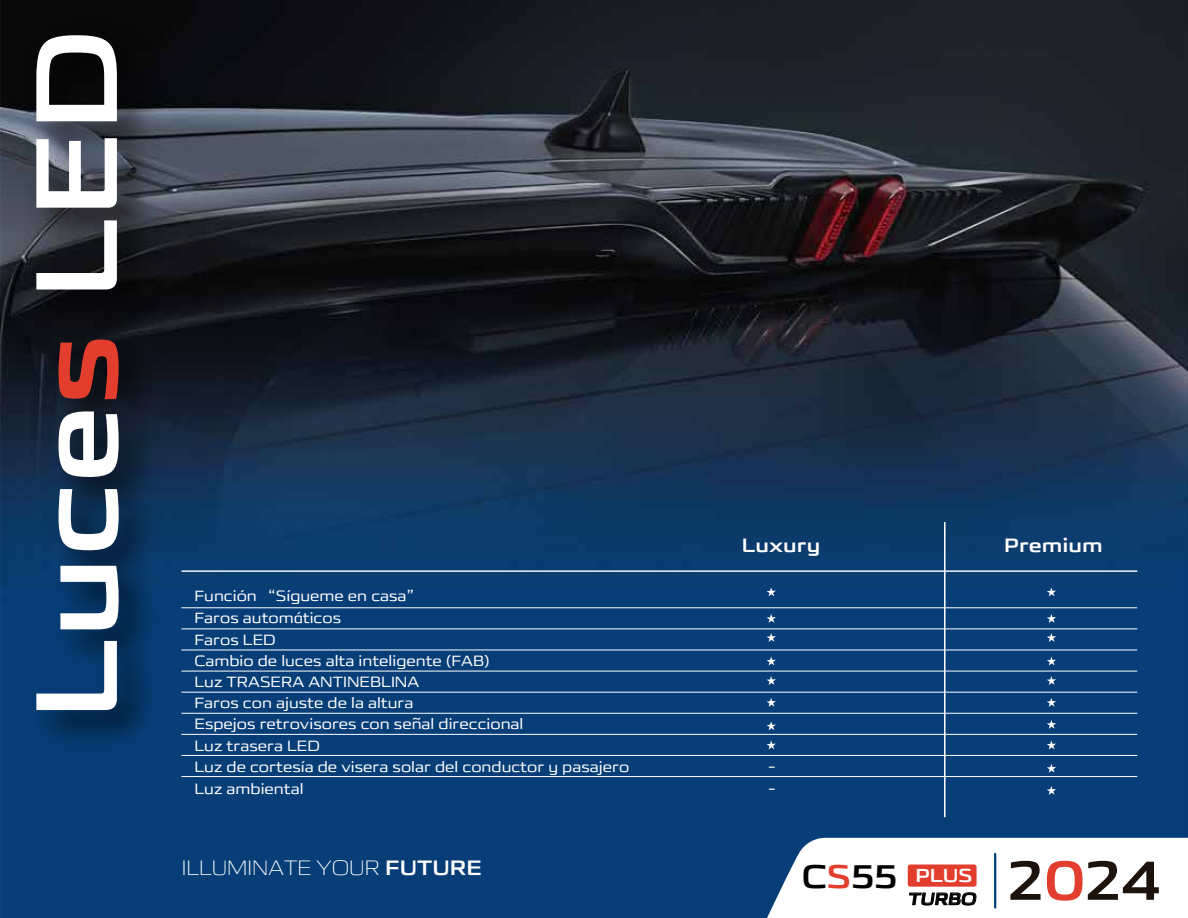
<style>
.page{position:relative;width:1188px;height:918px;background:#fff}
.page>*{position:absolute;margin:0;border:0;box-sizing:border-box;transform-origin:0 0}
.t1{font:116.7px "CHANGANUNITYPES B GB1 0";color:#fff}
.t2{font:55.2px "CHANGANUNITYPES B GB1 0";color:#1e120d}
.t3{font:33px "CHANGANUNITYPES B GB1 0";color:#020102}
.t4{font:21px "CHANGANUNITYPES L GB1 0";color:#fff}
.t5{font:19.5px "CHANGANUNITYPES B GB1 0";color:#fff}
.t6{font:18.9px "CHANGANUNITYPES B GB1 0";color:#fff}
.t7{font:16.95px "CHANGANUNITYPES B GB1 0";color:#020102}
.t8{font:15px/21.3px "CHANGANUNITYPES R GB1 0";color:#fff}
.s1{color:#e33d2d}
.s2{font-family:"CHANGANUNITYPES B GB1 0"}
</style>
<div class="page">
<img style="left:0;top:0;width:1188px;height:918px">
<hr style="left:182px;top:607px;width:955px;height:1px;background:#fff">
<hr style="left:182px;top:629px;width:955px;height:1px;background:#fff">
<hr style="left:182px;top:650px;width:955px;height:1px;background:#fff">
<hr style="left:182px;top:671px;width:955px;height:1px;background:#fff">
<hr style="left:182px;top:692px;width:955px;height:1px;background:#fff">
<hr style="left:182px;top:713px;width:955px;height:1px;background:#fff">
<hr style="left:182px;top:734px;width:955px;height:1px;background:#fff">
<hr style="left:182px;top:755px;width:955px;height:1px;background:#fff">
<hr style="left:182px;top:776px;width:955px;height:1px;background:#fff">
<hr style="left:182px;top:570px;width:955px;height:2px;background:#fff">
<hr style="left:944px;top:522px;width:2px;height:295px;background:#fff">
<svg style="left:762px;top:838px;width:426px;height:80px"></svg>
<svg style="left:767px;top:633px;width:9px;height:9px"></svg>
<svg style="left:767px;top:614px;width:9px;height:9px"></svg>
<svg style="left:767px;top:587px;width:9px;height:10px"></svg>
<svg style="left:767px;top:657px;width:9px;height:9px"></svg>
<svg style="left:767px;top:676px;width:9px;height:9px"></svg>
<svg style="left:767px;top:698px;width:9px;height:9px"></svg>
<svg style="left:767px;top:721px;width:9px;height:9px"></svg>
<svg style="left:767px;top:740px;width:9px;height:10px"></svg>
<svg style="left:1047px;top:633px;width:9px;height:9px"></svg>
<svg style="left:1047px;top:614px;width:9px;height:9px"></svg>
<svg style="left:1047px;top:587px;width:9px;height:10px"></svg>
<svg style="left:1047px;top:657px;width:9px;height:9px"></svg>
<svg style="left:1047px;top:676px;width:9px;height:9px"></svg>
<svg style="left:1047px;top:698px;width:9px;height:9px"></svg>
<svg style="left:1047px;top:720px;width:9px;height:9px"></svg>
<svg style="left:1047px;top:740px;width:9px;height:10px"></svg>
<svg style="left:1047px;top:764px;width:9px;height:9px"></svg>
<svg style="left:1047px;top:786px;width:9px;height:9px"></svg>
<img style="left:0;top:10px;width:212px;height:761px">
<h1 class="t1" style="left:6px;top:720px;width:693px;rotate:-90deg">Luce<span class="s1">s</span> LED</h1>
<h3 class="t5" style="left:742px;top:534px;width:80px">Luxury</h3>
<h3 class="t5" style="left:1004px;top:534px;width:100px">Premium</h3>
<p class="t8" style="left:194px;top:586px;width:297px">Función “Sígueme en casa”<br>Faros automáticos<br>Faros LED<br>Cambio de luces alta inteligente (FAB)<br>Luz TRASERA ANTINEBLINA<br>Faros con ajuste de la altura</p>
<p class="t8" style="left:194px;top:735px;width:436px;line-height:20.7px">Luz trasera LED<br>Luz de cortesía de visera solar del conductor y pasajero</p>
<p class="t8" style="left:194px;top:778px;width:111px">Luz ambiental</p>
<p class="t8" style="left:769px;top:778px;width:8px">-</p>
<p class="t8" style="left:412px;top:708px;width:10px">~</p>
<p class="t8" style="left:194px;top:713px;width:330px">Espejos retrovisores con senal direccional</p>
<p class="t8" style="left:769px;top:756px;width:8px">-</p>
<h3 class="t4" style="left:182px;top:855px;width:302px">ILLUMINATE YOUR <span class="s2">FUTURE</span></h3>
<h3 class="t3" style="left:802px;top:857px;width:97px">C<span class="s1">S</span>55</h3>
<p class="t6" style="left:915px;top:864px;width:59px">PLUS</p>
<h2 class="t2" style="left:1008px;top:848px;width:155px">2<span class="s1">0</span>24</h2>
<p class="t7" style="left:908px;top:889px;width:73px">TURBO</p>
</div>
